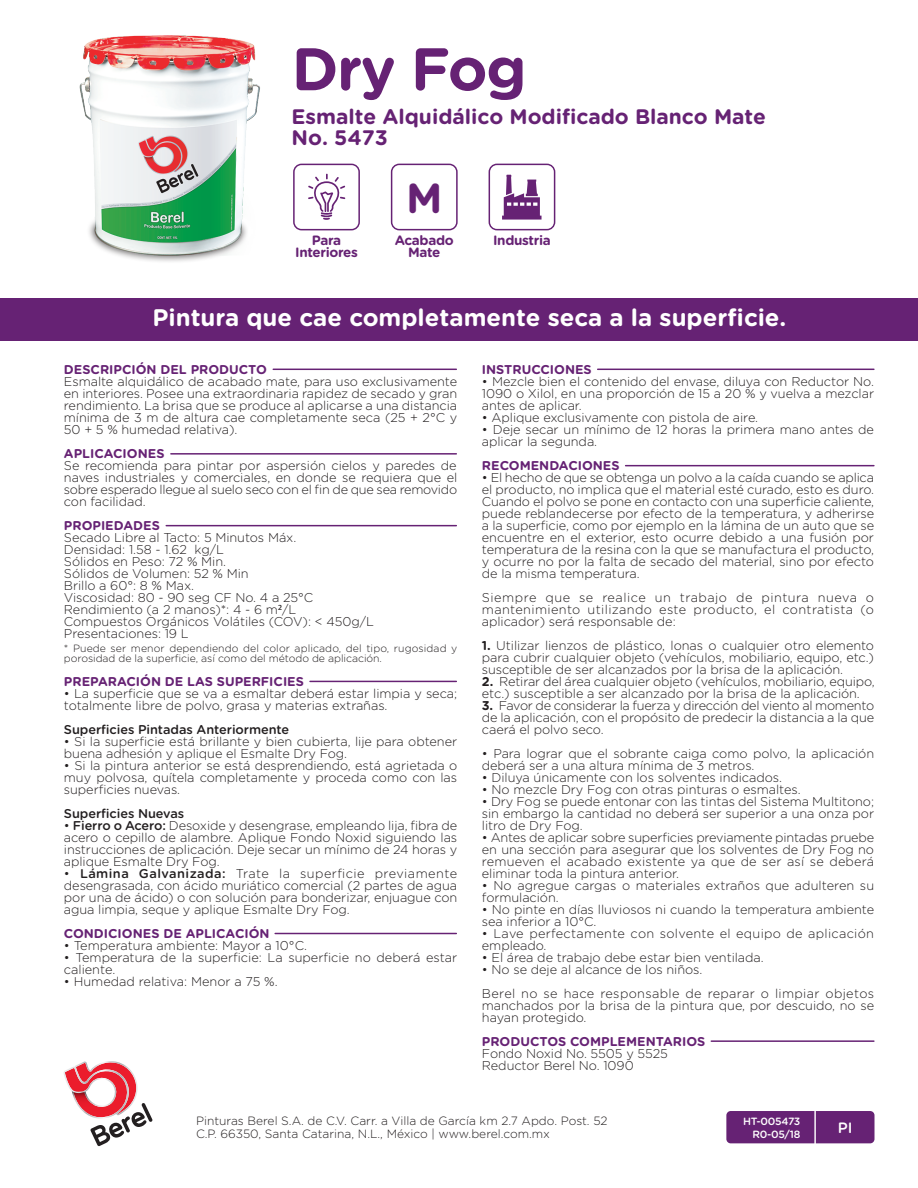
<style>
.page{position:relative;width:918px;height:1188px;background:#fff}
.page>*{position:absolute;margin:0;border:0;box-sizing:border-box;transform-origin:0 0}
.t1{font:700 60px "Gotham Rounded";letter-spacing:-.025em;color:#662274}
.t2{font:700 42px "Gotham Rounded";color:#662274}
.t3{font:700 24px "Gotham Rounded";color:#fff}
.t4{font:700 21px/21px "Gotham Rounded";color:#662274}
.t5{font:500 15px "Gotham Rounded";color:#fff}
.t6{font:700 13.5px/12.1px "Gotham Rounded";letter-spacing:-.025em;color:#662274;text-align:center}
.t7{font:300 12.75px/12px "Gotham Rounded";letter-spacing:-.005em;color:#231f20;text-align:justify}
.t8{font:700 12.75px "Gotham Rounded";color:#662274}
.t9{font:300 12.75px/24px "Gotham Rounded";letter-spacing:.025em;color:#231f20}
.t10{font:300 12.75px/12px "Gotham Rounded";letter-spacing:.02em;color:#231f20}
.t11{font:500 12.75px "Gotham Rounded";letter-spacing:-.005em;color:#231f20}
.t12{font:12.75px "Myriad Pro";color:#231f20}
.t13{font:300 12px/13.5px "Gotham Rounded";color:#231f20}
.t14{font:300 10.5px/10.5px "Gotham Rounded";letter-spacing:.01em;color:#231f20}
.t15{font:500 10.5px/13.5px "Gotham Rounded";letter-spacing:-.025em;color:#fff;text-align:right}
.s1{font-weight:500}
.s2{font-weight:700}
</style>
<div class="page">
<img style="left:79px;top:35px;width:181px;height:227px">
<svg style="left:64px;top:1061px;width:88px;height:85px"></svg>
<div style="left:726px;top:1111px;width:149px;height:32px;background:#662274;border-radius:4px"></div>
<hr style="left:814px;top:1110px;width:2px;height:35px;background:#fff">
<div style="left:0;top:298px;width:918px;height:42px;background:#662274"></div>
<hr style="left:273px;top:369px;width:183px;height:1px;background:#662274">
<hr style="left:171px;top:453px;width:285px;height:2px;background:#662274">
<hr style="left:166px;top:525px;width:290px;height:1px;background:#662274">
<hr style="left:310px;top:681px;width:146px;height:1px;background:#662274">
<hr style="left:275px;top:933px;width:181px;height:1px;background:#662274">
<hr style="left:598px;top:369px;width:276px;height:1px;background:#662274">
<hr style="left:626px;top:465px;width:248px;height:1px;background:#662274">
<hr style="left:711px;top:1040px;width:163px;height:2px;background:#662274">
<svg style="left:293px;top:164px;width:67px;height:66px"></svg>
<svg style="left:391px;top:164px;width:67px;height:66px"></svg>
<svg style="left:489px;top:164px;width:66px;height:66px"></svg>
<h1 class="t1" style="left:292px;top:25px;width:236px">Dry Fog</h1>
<h3 class="t4" style="left:292px;top:105px;width:476px">Esmalte Alquidálico Modificado Blanco Mate<br>No. 5473</h3>
<p class="t6" style="left:295px;top:234px;width:64px">Para<br>Interiores</p>
<h2 class="t2" style="left:406px;top:167px;width:38px">M</h2>
<p class="t6" style="left:395px;top:234px;width:61px">Acabado<br>Mate</p>
<p class="t6" style="left:493px;top:234px;width:59px">Industria</p>
<h3 class="t3" style="left:152px;top:300px;width:635px">Pintura que cae completamente seca a la superficie.</h3>
<p class="t8" style="left:64px;top:360px;width:205px">DESCRIPCIÓN DEL PRODUCTO</p>
<p class="t7" style="left:64px;top:375px;width:395px">Esmalte alquidálico de acabado mate, para uso exclusivamente en interiores. Posee una extraordinaria rapidez de secado y gran rendimiento. La brisa que se produce al aplicarse a una distancia mínima de 3 m de altura cae completamente seca (25 + 2°C y 50 + 5 % humedad relativa).</p>
<p class="t8" style="left:64px;top:444px;width:102px">APLICACIONES</p>
<p class="t7" style="left:64px;top:459px;width:395px">Se recomienda para pintar por aspersión cielos y paredes de naves industriales y comerciales, en donde se requiera que el sobre esperado llegue al suelo seco con el fin de que sea removido con facilidad.</p>
<p class="t8" style="left:64px;top:516px;width:97px">PROPIEDADES</p>
<p class="t7" style="left:64px;top:531px;width:251px;text-align:left">Secado Libre al Tacto: 5 Minutos Máx.<br>Densidad: 1.58 - 1.62 kg/L<br>Sólidos en Peso: 72 % Min.<br>Sólidos de Volumen: 52 % Min<br>Brillo a 60°: 8 % Max.<br>Viscosidad: 80 - 90 seg CF No. 4 a 25°C<br>Rendimiento (a 2 manos)*: 4 - 6 m /L</p>
<p class="t12" style="left:278px;top:596px;width:5px">2</p>
<p class="t7" style="left:64px;top:615px;width:312px">Compuestos Orgánicos Volátiles (COV): &lt; 450g/L<br>Presentaciones: 19 L</p>
<p class="t14" style="left:64px;top:642px;width:395px">* Puede ser menor dependiendo del color aplicado, del tipo, rugosidad y porosidad de la superficie, así como del método de aplicación.</p>
<p class="t8" style="left:64px;top:672px;width:242px">PREPARACIÓN DE LAS SUPERFICIES</p>
<p class="t7" style="left:64px;top:687px;width:395px">• La superficie que se va a esmaltar deberá estar limpia y seca; totalmente libre de polvo, grasa y materias extrañas.</p>
<p class="t11" style="left:64px;top:721px;width:227px">Superficies Pintadas Anteriormente</p>
<p class="t7" style="left:64px;top:735px;width:395px">• Si la superficie está brillante y bien cubierta, lije para obtener buena adhesión y aplique el Esmalte Dry Fog.</p>
<p class="t7" style="left:64px;top:759px;width:395px">• Si la pintura anterior se está desprendiendo, está agrietada o muy polvosa, quítela completamente y proceda como con las superficies nuevas.</p>
<p class="t11" style="left:64px;top:804px;width:122px">Superficies Nuevas</p>
<p class="t7" style="left:64px;top:819px;width:395px">• <span class="s1">Fierro o Acero:</span> Desoxide y desengrase, empleando lija, fibra de acero o cepillo de alambre. Aplique Fondo Noxid siguiendo las instrucciones de aplicación. Deje secar un mínimo de 24 horas y aplique Esmalte Dry Fog.</p>
<p class="t7" style="left:64px;top:867px;width:395px">• <span class="s1">Lámina Galvanizada:</span> Trate la superficie previamente desengrasada, con ácido muriático comercial (2 partes de agua por una de ácido) o con solución para bonderizar, enjuague con agua limpia, seque y aplique Esmalte Dry Fog.</p>
<p class="t8" style="left:64px;top:924px;width:207px">CONDICIONES DE APLICACIÓN</p>
<p class="t7" style="left:64px;top:939px;width:245px">• Temperatura ambiente: Mayor a 10°C.</p>
<p class="t7" style="left:64px;top:951px;width:395px">• Temperatura de la superficie: La superficie no deberá estar caliente.</p>
<p class="t7" style="left:64px;top:975px;width:215px">• Humedad relativa: Menor a 75 %.</p>
<p class="t8" style="left:482px;top:360px;width:111px">INSTRUCCIONES</p>
<p class="t7" style="left:482px;top:375px;width:394px">• Mezcle bien el contenido del envase, diluya con Reductor No.<br>1090 o Xilol, en una proporción de 15 a 20 % y vuelva a mezclar antes de aplicar.</p>
<p class="t7" style="left:482px;top:411px;width:278px">• Aplique exclusivamente con pistola de aire.</p>
<p class="t7" style="left:482px;top:423px;width:394px">• Deje secar un mínimo de 12 horas la primera mano antes de aplicar la segunda.</p>
<p class="t8" style="left:482px;top:456px;width:139px">RECOMENDACIONES</p>
<p class="t7" style="left:482px;top:471px;width:394px">• El hecho de que se obtenga un polvo a la caída cuando se aplica el producto, no implica que el material esté curado, esto es duro.<br>Cuando el polvo se pone en contacto con una superficie caliente, puede reblandecerse por efecto de la temperatura, y adherirse a la superficie, como por ejemplo en la lámina de un auto que se encuentre en el exterior, esto ocurre debido a una fusión por temperatura de la resina con la que se manufactura el producto, y ocurre no por la falta de secado del material, sino por efecto de la misma temperatura.</p>
<p class="t7" style="left:482px;top:591px;width:394px">Siempre que se realice un trabajo de pintura nueva o mantenimiento utilizando este producto, el contratista (o aplicador) será responsable de:</p>
<p class="t7" style="left:482px;top:639px;width:394px"><span class="s2">1.</span> Utilizar lienzos de plástico, lonas o cualquier otro elemento para cubrir cualquier objeto (vehículos, mobiliario, equipo, etc.) susceptible de ser alcanzados por la brisa de la aplicación.</p>
<p class="t7" style="left:482px;top:675px;width:394px"><span class="s2">2.</span> Retirar del área cualquier objeto (vehículos, mobiliario, equipo, etc.) susceptible a ser alcanzado por la brisa de la aplicación.</p>
<p class="t7" style="left:482px;top:699px;width:394px"><span class="s2">3.</span> Favor de considerar la fuerza y dirección del viento al momento de la aplicación, con el propósito de predecir la distancia a la que caerá el polvo seco.</p>
<p class="t7" style="left:482px;top:747px;width:394px">• Para lograr que el sobrante caiga como polvo, la aplicación deberá ser a una altura mínima de 3 metros.</p>
<p class="t7" style="left:482px;top:771px;width:302px">• Diluya únicamente con los solventes indicados.</p>
<p class="t7" style="left:482px;top:783px;width:320px">• No mezcle Dry Fog con otras pinturas o esmaltes.</p>
<p class="t7" style="left:482px;top:795px;width:394px">• Dry Fog se puede entonar con las tintas del Sistema Multitono; sin embargo la cantidad no deberá ser superior a una onza por litro de Dry Fog.</p>
<p class="t7" style="left:482px;top:831px;width:394px">• Antes de aplicar sobre superficies previamente pintadas pruebe en una sección para asegurar que los solventes de Dry Fog no remueven el acabado existente ya que de ser así se deberá eliminar toda la pintura anterior.</p>
<p class="t7" style="left:482px;top:879px;width:394px">• No agregue cargas o materiales extraños que adulteren su formulación.</p>
<p class="t7" style="left:482px;top:903px;width:394px">• No pinte en días lluviosos ni cuando la temperatura ambiente sea inferior a 10°C.</p>
<p class="t10" style="left:482px;top:927px;width:394px">• Lave perfectamente con solvente el equipo de aplicación empleado.</p>
<p class="t7" style="left:482px;top:951px;width:283px">• El área de trabajo debe estar bien ventilada.</p>
<p class="t9" style="left:482px;top:957px;width:394px">• No se deje al alcance de los niños.<br>Berel no se hace responsable de reparar o limpiar objetos</p>
<p class="t7" style="left:482px;top:999px;width:394px">manchados por la brisa de la pintura que, por descuido, no se hayan protegido.</p>
<p class="t8" style="left:482px;top:1032px;width:225px">PRODUCTOS COMPLEMENTARIOS</p>
<p class="t7" style="left:482px;top:1047px;width:187px">Fondo Noxid No. 5505 y 5525<br>Reductor Berel No. 1090</p>
<p class="t13" style="left:196px;top:1113px;width:413px">Pinturas Berel S.A. de C.V. Carr. a Villa de García km 2.7 Apdo. Post. 52<br>C.P. 66350, Santa Catarina, N.L., México | www.berel.com.mx</p>
<p class="t5" style="left:838px;top:1117px;width:16px">PI</p>
<p class="t15" style="left:743px;top:1114px;width:59px">HT-005473<br>R0-05/18</p>
</div>
